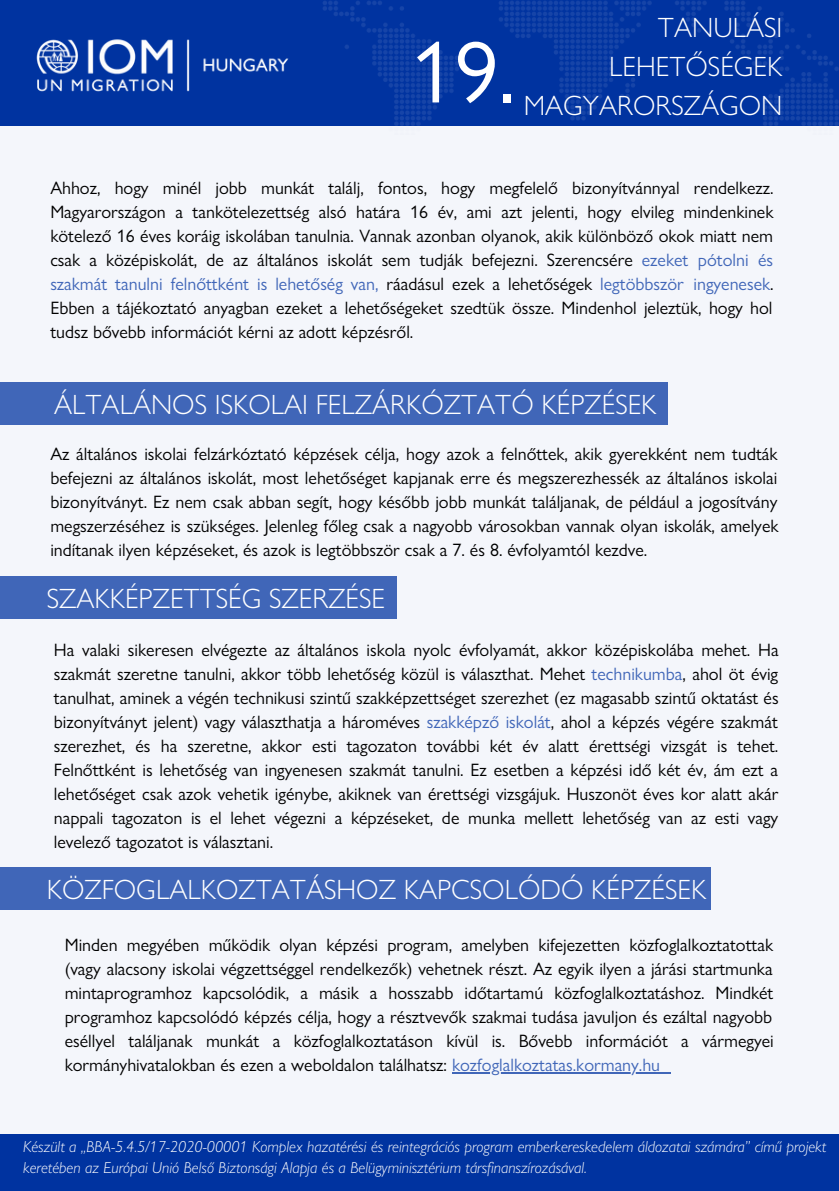
<style>
.page{position:relative;width:839px;height:1191px;background:#fff}
.page>*{position:absolute;margin:0;border:0;box-sizing:border-box;transform-origin:0 0}
.t1{font:88px "Gill Sans Nova";color:#fff}
.t2{font:300 28px/39px "Gill Sans Nova";color:#fff;text-align:right}
.t3{font:18px/24px "Gill Sans Nova";color:#000;text-align:justify}
.t4{font:italic 300 16px/21.4px "Gill Sans Nova";color:#fff}
.s1{color:#4066b8}
</style>
<div class="page">
<div style="left:0;top:108px;width:838px;height:1083px;background:#f4f6fb"></div>
<div style="left:0;top:0;width:838px;height:126px;background:#0033a0"></div>
<img style="left:36px;top:39px;width:205px;height:53px">
<img style="left:241px;top:1px;width:597px;height:125px">
<div style="left:0;top:1134px;width:838px;height:57px;background:#0033a0"></div>
<div style="left:0;top:382px;width:667px;height:42px;background:#4066b8"></div>
<div style="left:0;top:577px;width:396px;height:42px;background:#4066b8"></div>
<div style="left:0;top:867px;width:711px;height:42px;background:#4066b8"></div>
<hr style="left:452px;top:1072px;width:208px;height:2px;background:#4066b8">
<svg style="left:660px;top:1072px;width:10px;height:2px"></svg>
<h1 class="t1" style="left:410px;top:3px;width:106px">19.</h1>
<h2 class="t2" style="left:609px;top:6px;width:175px">TANULÁSI<br>LEHETŐSÉGEK</h2>
<h2 class="t2" style="left:523px;top:84px;width:260px">MAGYARORSZÁGON</h2>
<p class="t3" style="left:50px;top:174px;width:724px">Ahhoz, hogy minél jobb munkát találj, fontos, hogy megfelelő bizonyítvánnyal rendelkezz.<br>Magyarországon a tankötelezettség alsó határa 16 év, ami azt jelenti, hogy elvileg mindenkinek kötelező 16 éves koráig iskolában tanulnia. Vannak azonban olyanok, akik különböző okok miatt nem csak a középiskolát, de az általános iskolát sem tudják befejezni. Szerencsére <span class="s1">ezeket pótolni és szakmát tanulni felnőttként is lehetőség van,</span> ráadásul ezek a lehetőségek <span class="s1">legtöbbször ingyenesek</span>.<br>Ebben a tájékoztató anyagban ezeket a lehetőségeket szedtük össze. Mindenhol jeleztük, hogy hol tudsz bővebb információt kérni az adott képzésről.</p>
<h2 class="t2" style="left:54px;top:383px;width:604px">ÁLTALÁNOS ISKOLAI FELZÁRKÓZTATÓ KÉPZÉSEK</h2>
<p class="t3" style="left:50px;top:440px;width:729px">Az általános iskolai felzárkóztató képzések célja, hogy azok a felnőttek, akik gyerekként nem tudták befejezni az általános iskolát, most lehetőséget kapjanak erre és megszerezhessék az általános iskolai bizonyítványt. Ez nem csak abban segít, hogy később jobb munkát találjanak, de például a jogosítvány megszerzéséhez is szükséges. Jelenleg főleg csak a nagyobb városokban vannak olyan iskolák, amelyek indítanak ilyen képzéseket, és azok is legtöbbször csak a 7. és 8. évfolyamtól kezdve.</p>
<h2 class="t2" style="left:47px;top:577px;width:340px">SZAKKÉPZETTSÉG SZERZÉSE</h2>
<p class="t3" style="left:54px;top:636px;width:726px">Ha valaki sikeresen elvégezte az általános iskola nyolc évfolyamát, akkor középiskolába mehet. Ha szakmát szeretne tanulni, akkor több lehetőség közül is választhat. Mehet <span class="s1">technikumba</span>, ahol öt évig tanulhat, aminek a végén technikusi szintű szakképzettséget szerezhet (ez magasabb szintű oktatást és bizonyítványt jelent) vagy választhatja a hároméves <span class="s1">szakképző iskolát</span>, ahol a képzés végére szakmát szerezhet, és ha szeretne, akkor esti tagozaton további két év alatt érettségi vizsgát is tehet.<br>Felnőttként is lehetőség van ingyenesen szakmát tanulni. Ez esetben a képzési idő két év, ám ezt a lehetőséget csak azok vehetik igénybe, akiknek van érettségi vizsgájuk. Huszonöt éves kor alatt akár nappali tagozaton is el lehet végezni a képzéseket, de munka mellett lehetőség van az esti vagy levelező tagozatot is választani.</p>
<h2 class="t2" style="left:47px;top:867px;width:661px">KÖZFOGLALKOZTATÁSHOZ KAPCSOLÓDÓ KÉPZÉSEK</h2>
<p class="t3" style="left:65px;top:931px;width:710px">Minden megyében működik olyan képzési program, amelyben kifejezetten közfoglalkoztatottak (vagy alacsony iskolai végzettséggel rendelkezők) vehetnek részt. Az egyik ilyen a járási startmunka mintaprogramhoz kapcsolódik, a másik a hosszabb időtartamú közfoglalkoztatáshoz. Mindkét programhoz kapcsolódó képzés célja, hogy a résztvevők szakmai tudása javuljon és ezáltal nagyobb eséllyel találjanak munkát a közfoglalkoztatáson kívül is. Bővebb információt a vármegyei kormányhivatalokban és ezen a weboldalon találhatsz: <span class="s1">kozfoglalkoztatas.kormany.hu</span></p>
<p class="t4" style="left:23px;top:1135px;width:804px">Készült a „BBA-5.4.5/17-2020-00001 Komplex hazatérési és reintegrációs program emberkereskedelem áldozatai számára” című projekt keretében az Európai Unió Belső Biztonsági Alapja és a Belügyminisztérium társfinanszírozásával.</p>
</div>
